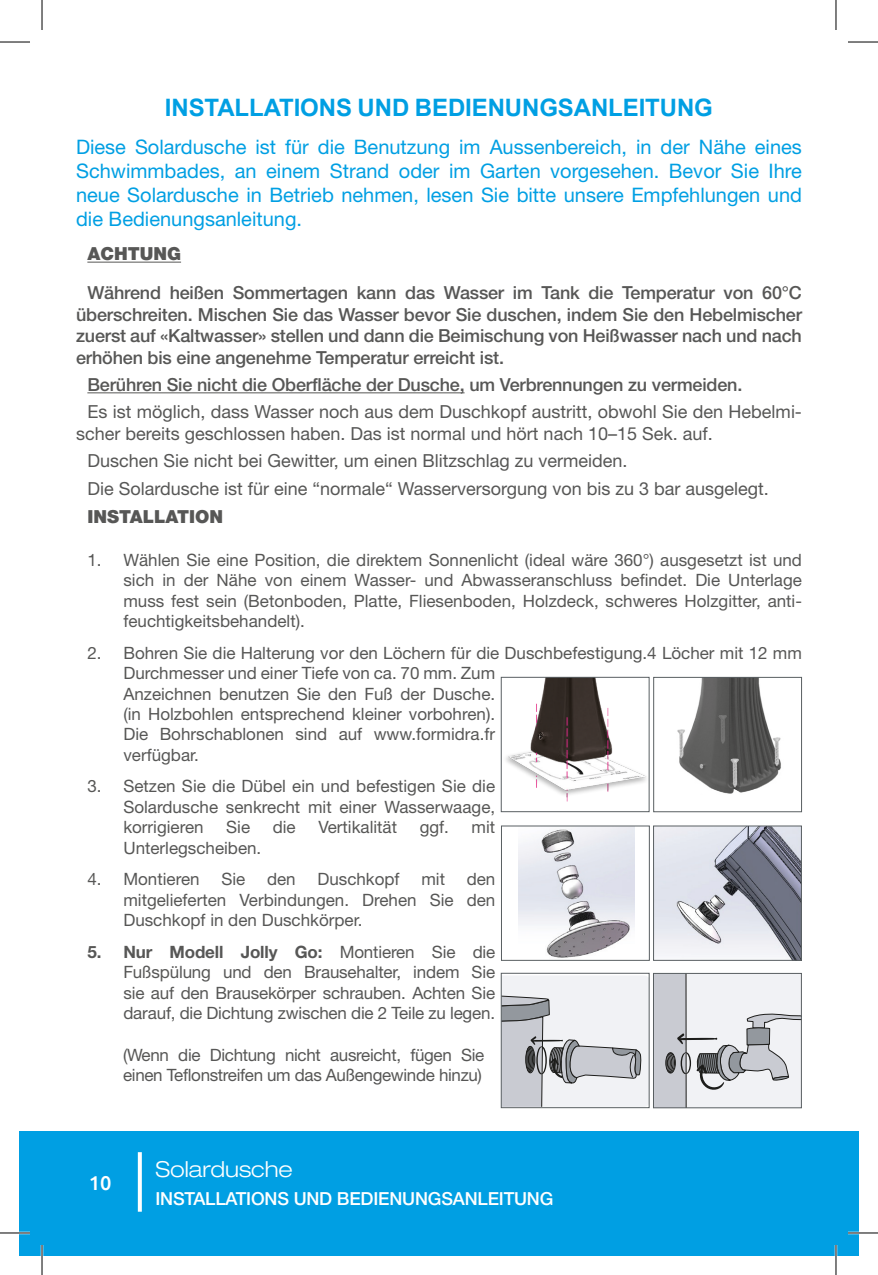
<style>
.page{position:relative;width:878px;height:1275px;background:#fff}
.page>*{position:absolute;margin:0;border:0;box-sizing:border-box;transform-origin:0 0}
.t1{font:700 24px "Arial";letter-spacing:-.005em;color:#009fe3}
.t2{font:300 expanded 22px "Helvetica Neue";color:#fff}
.t3{font:20px/24px "Helvetica Neue";color:#009fe3;text-align:justify}
.t4{font:500 20px "Ubuntu";color:#fff}
.t5{font:500 18px/21.6px "Helvetica Neue";letter-spacing:-.01em;color:#575756;text-align:justify}
.t6{font:18px/21.6px "Helvetica Neue";color:#575756}
.t7{font:500 18px "Helvetica Neue";letter-spacing:-.01em;color:#fff}
.t8{font:900 18px "Helvetica Neue";color:#575756}
.t9{font:17px/20.4px "Helvetica Neue";color:#575756;text-align:justify}
.t10{font:17px/20.4px "Helvetica Neue";letter-spacing:-.02em;color:#575756}
.s1{font-weight:700}
</style>
<div class="page">
<div style="left:19px;top:1131px;width:839px;height:124px;background:#009fe3"></div>
<svg style="left:138px;top:1152px;width:4px;height:59px"></svg>
<hr style="left:87px;top:262px;width:94px;height:1px;background:#575756">
<hr style="left:87px;top:392px;width:377px;height:1px;background:#575756">
<img style="left:677px;top:679px;width:104px;height:115px">
<div style="left:653px;top:677px;width:149px;height:135px;border:1px solid #595f62"></div>
<img style="left:655px;top:827px;width:145px;height:131px">
<div style="left:653px;top:825px;width:149px;height:135px;border:1px solid #595f62"></div>
<img style="left:519px;top:827px;width:115px;height:131px">
<div style="left:501px;top:825px;width:149px;height:135px;border:1px solid #595f62"></div>
<img style="left:506px;top:679px;width:141px;height:123px">
<div style="left:501px;top:677px;width:148px;height:135px;border:1px solid #595f62"></div>
<svg style="left:503px;top:973px;width:298px;height:134px"></svg>
<div style="left:501px;top:973px;width:148px;height:135px;border:1px solid #595f62"></div>
<hr style="left:0;top:1231px;width:30px;height:3px;background:#fff">
<hr style="left:848px;top:1231px;width:30px;height:3px;background:#fff">
<hr style="left:41px;top:1245px;width:2px;height:30px;background:#fff">
<hr style="left:834px;top:1245px;width:3px;height:30px;background:#fff">
<hr style="left:0;top:42px;width:30px;height:1px;background:#000">
<hr style="left:848px;top:42px;width:30px;height:1px;background:#000">
<hr style="left:0;top:1232px;width:30px;height:1px;background:#000">
<hr style="left:848px;top:1232px;width:30px;height:1px;background:#000">
<hr style="left:42px;top:0;width:1px;height:30px;background:#000">
<hr style="left:42px;top:1245px;width:1px;height:30px;background:#000">
<hr style="left:835px;top:0;width:1px;height:30px;background:#000">
<hr style="left:835px;top:1245px;width:1px;height:30px;background:#000">
<p class="t1" style="left:165px;top:91px;width:549px">INSTALLATIONS UND BEDIENUNGSANLEITUNG</p>
<p class="t3" style="left:76px;top:135px;width:727px">Diese Solardusche ist für die Benutzung im Aussenbereich, in der Nähe eines Schwimmbades, an einem Strand oder im Garten vorgesehen. Bevor Sie Ihre neue Solardusche in Betrieb nehmen, lesen Sie bitte unsere Empfehlungen und die Bedienungsanleitung.</p>
<p class="t8" style="left:87px;top:243px;width:95px">ACHTUNG</p>
<p class="t5" style="left:76px;top:281px;width:727px;text-indent:11px">Während heißen Sommertagen kann das Wasser im Tank die Temperatur von 60°C überschreiten. Mischen Sie das Wasser bevor Sie duschen, indem Sie den Hebelmischer zuerst auf «Kaltwasser» stellen und dann die Beimischung von Heißwasser nach und nach erhöhen bis eine angenehme Temperatur erreicht ist.</p>
<p class="t5" style="left:87px;top:374px;width:656px">Berühren Sie nicht die Oberfläche der Dusche, um Verbrennungen zu vermeiden.</p>
<p class="t6" style="left:76px;top:401px;width:727px;text-indent:11px">Es ist möglich, dass Wasser noch aus dem Duschkopf austritt, obwohl Sie den Hebelmi&shy;scher bereits geschlossen haben. Das ist normal und hört nach 10–15 Sek. auf.</p>
<p class="t6" style="left:87px;top:450px;width:542px">Duschen Sie nicht bei Gewitter, um einen Blitzschlag zu vermeiden.</p>
<p class="t6" style="left:87px;top:477px;width:683px">Die Solardusche ist für eine “normale“ Wasserversorgung von bis zu 3 bar ausgelegt.</p>
<p class="t8" style="left:87px;top:505px;width:137px">INSTALLATION</p>
<p class="t9" style="left:123px;top:549px;width:680px;text-indent:-36px">1. Wählen Sie eine Position, die direktem Sonnenlicht (ideal wäre 360°) ausgesetzt ist und sich in der Nähe von einem Wasser- und Abwasseranschluss befindet. Die Unterlage muss fest sein (Betonboden, Platte, Fliesenboden, Holzdeck, schweres Holzgitter, anti&shy;feuchtigkeitsbehandelt).</p>
<p class="t9" style="left:123px;top:642px;width:680px;text-align:left;text-indent:-36px">2. Bohren Sie die Halterung vor den Löchern für die Duschbefestigung.4 Löcher mit 12 mm Durchmesser und einer Tiefe von ca. 70 mm. Zum<br>Anzeichnen benutzen Sie den Fuß der Dusche.<br>(in Holzbohlen entsprechend kleiner vorbohren).<br>Die Bohrschablonen sind auf www.formidra.fr<br>verfügbar.</p>
<p class="t9" style="left:123px;top:776px;width:373px;text-indent:-36px">3. Setzen Sie die Dübel ein und befestigen Sie die Solardusche senkrecht mit einer Wasserwaage, korrigieren</p>
<p class="t9" style="left:226px;top:817px;width:25px">Sie</p>
<p class="t9" style="left:273px;top:817px;width:24px">die</p>
<p class="t9" style="left:318px;top:817px;width:80px">Vertikalität</p>
<p class="t9" style="left:420px;top:817px;width:31px">ggf.</p>
<p class="t9" style="left:471px;top:817px;width:25px">mit</p>
<p class="t9" style="left:123px;top:837px;width:139px">Unterlegscheiben.</p>
<p class="t9" style="left:87px;top:869px;width:114px">4. Montieren</p>
<p class="t9" style="left:221px;top:869px;width:25px">Sie</p>
<p class="t9" style="left:267px;top:869px;width:30px">den</p>
<p class="t9" style="left:317px;top:869px;width:84px">Duschkopf</p>
<p class="t9" style="left:421px;top:869px;width:25px">mit</p>
<p class="t9" style="left:123px;top:869px;width:373px;text-indent:343px">den mitgelieferten Verbindungen. Drehen Sie den Duschkopf in den Duschkörper.</p>
<p class="t9" style="left:123px;top:941px;width:373px;text-indent:-36px"><span class="s1">5. Nur Modell Jolly Go:</span> Montieren Sie die Fußspülung und den Brausehalter, indem Sie sie auf den Brausekörper schrauben. Achten Sie darauf, die Dichtung zwischen die 2 Teile zu legen.</p>
<p class="t10" style="left:123px;top:1044px;width:363px">(Wenn die Dichtung nicht ausreicht, fügen Sie einen Teflonstreifen um das Außengewinde hinzu)</p>
<p class="t4" style="left:89px;top:1170px;width:24px">10</p>
<p class="t2" style="left:155px;top:1155px;width:139px">Solardusche</p>
<p class="t7" style="left:155px;top:1187px;width:399px">INSTALLATIONS UND BEDIENUNGSANLEITUNG</p>
</div>
